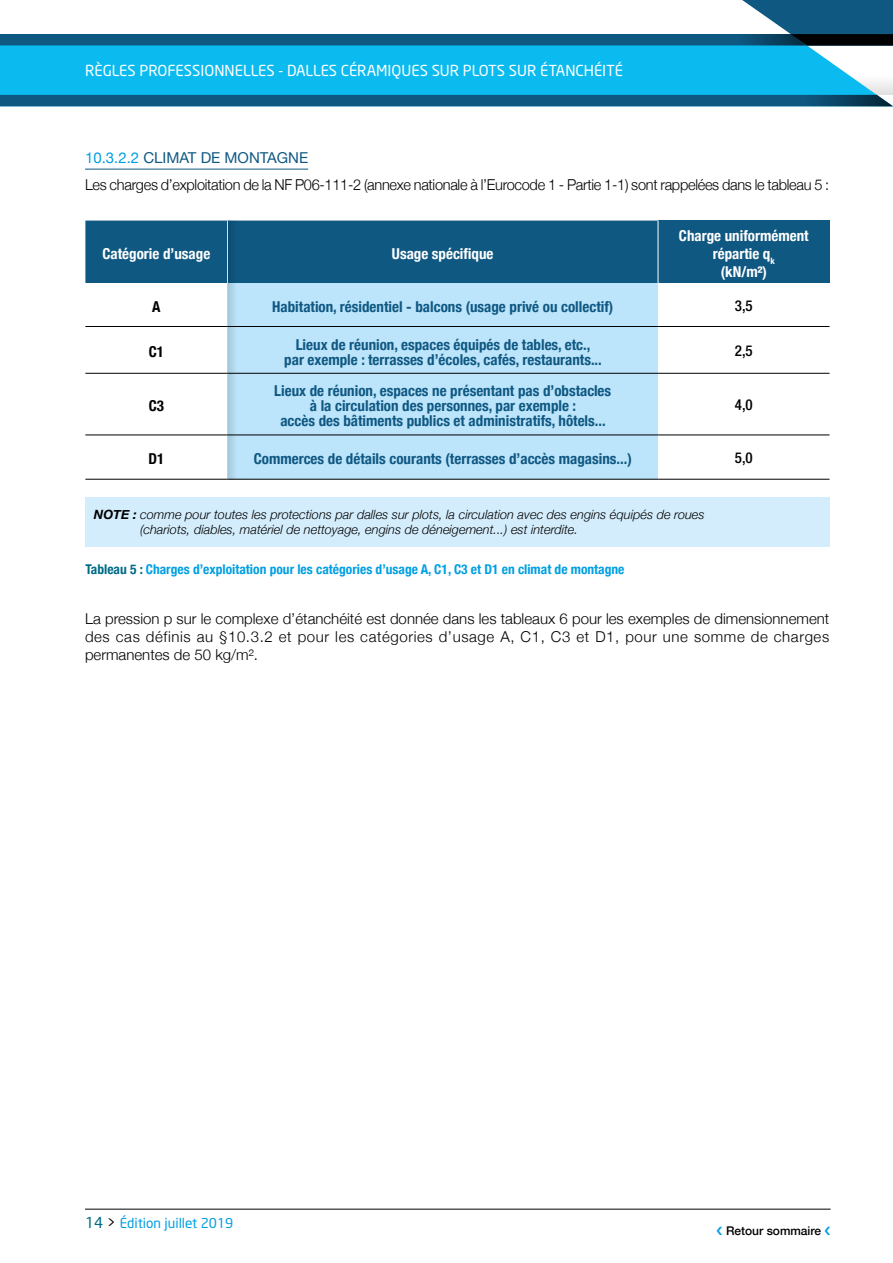
<style>
.page{position:relative;width:893px;height:1263px;background:#fff}
.page>*{position:absolute;margin:0;border:0;box-sizing:border-box;transform-origin:0 0}
.t1{font:700 condensed 15px/15px "Helvetica Neue";color:#0f5882;text-align:center}
.t2{font:300 15px/18px "Helvetica Neue";letter-spacing:-.02em;color:#000}
.t3{font:700 condensed 15px/18px "Helvetica Neue";color:#fff;text-align:center}
.t4{font:15px "Neo Sans";color:#fff}
.t5{font:500 condensed 15px "Helvetica Neue";color:#000}
.t6{font:700 condensed 15px "Helvetica Neue";color:#000}
.t7{font:700 condensed 13.5px "Helvetica Neue";color:#009fe3}
.t8{font:13.5px "Neo Sans";color:#009fe3}
.t9{font:italic 300 12.75px/15.3px "Helvetica Neue";color:#000}
.t10{font:500 12px "Helvetica Neue";color:#000}
.s1{font-weight:400;color:#009fe3}
.s2{font-weight:400;color:#0f5882}
.s3{font-style:inherit}
.s4{font-weight:700}
.s5{color:#006a87}
.s6{font-size:15px;color:#006a87}
.s7{font-size:15px;color:#000}
</style>
<div class="page">
<svg style="left:0;top:45px;width:893px;height:50px;background:#18bdee"></svg>
<svg style="left:0;top:95px;width:893px;height:11px;background:#10577f"></svg>
<svg style="left:0;top:0;width:893px;height:45px"></svg>
<hr style="left:85px;top:169px;width:223px;height:1px;background:#0f5882">
<div style="left:85px;top:221px;width:573px;height:62px;background:#0f5882"></div>
<div style="left:658px;top:221px;width:171px;height:62px;background:#0f5882"></div>
<div style="left:246px;top:283px;width:412px;height:196px;background:#bce4fa"></div>
<hr style="left:85px;top:326px;width:142px;height:1px;background:#000">
<hr style="left:227px;top:326px;width:431px;height:1px;background:#000">
<hr style="left:658px;top:326px;width:171px;height:1px;background:#000">
<hr style="left:85px;top:373px;width:142px;height:1px;background:#000">
<hr style="left:227px;top:373px;width:431px;height:1px;background:#000">
<hr style="left:85px;top:435px;width:142px;height:1px;background:#000">
<hr style="left:227px;top:435px;width:431px;height:1px;background:#000">
<hr style="left:658px;top:373px;width:171px;height:1px;background:#000">
<hr style="left:85px;top:479px;width:142px;height:1px;background:#000">
<hr style="left:227px;top:479px;width:431px;height:1px;background:#000">
<hr style="left:658px;top:435px;width:171px;height:1px;background:#000">
<hr style="left:658px;top:479px;width:171px;height:1px;background:#000">
<hr style="left:658px;top:221px;width:1px;height:62px;background:#fff">
<svg style="left:227px;top:221px;width:19px;height:258px;background:#8ebad3"></svg>
<div style="left:85px;top:497px;width:744px;height:50px;background:#d4edfc"></div>
<hr style="left:85px;top:1209px;width:746px;height:1px;background:#000">
<p class="t4" style="left:85px;top:61px;width:539px">RÈGLES PROFESSIONNELLES - DALLES CÉRAMIQUES SUR PLOTS SUR ÉTANCHÉITÉ</p>
<p class="t2" style="left:85px;top:143px;width:746px;line-height:26.5px"><span class="s1">10.3.2.2</span> <span class="s2">CLIMAT DE MONTAGNE<br></span>Les charges d’exploitation de la NF P06-111-2 (annexe nationale à l’Eurocode 1 - Partie 1-1) sont rappelées dans le tableau 5 :</p>
<p class="t3" style="left:103px;top:244px;width:109px">Catégorie d’usage</p>
<p class="t3" style="left:392px;top:244px;width:103px">Usage spécifique</p>
<p class="t3" style="left:679px;top:226px;width:131px">Charge uniformément répartie q<sub>k<br></sub><span class="s3">(kN/m²)</span></p>
<p class="t6" style="left:152px;top:294px;width:10px">A</p>
<p class="t1" style="left:272px;top:298px;width:343px">Habitation, résidentiel - balcons (usage privé ou collectif)</p>
<p class="t5" style="left:735px;top:296px;width:19px">3,5</p>
<p class="t6" style="left:149px;top:339px;width:17px">C1</p>
<p class="t1" style="left:284px;top:336px;width:319px">Lieux de réunion, espaces équipés de tables, etc., par exemple : terrasses d’écoles, cafés, restaurants...</p>
<p class="t5" style="left:735px;top:341px;width:19px">2,5</p>
<p class="t6" style="left:149px;top:393px;width:17px">C3</p>
<p class="t1" style="left:274px;top:382px;width:338px">Lieux de réunion, espaces ne présentant pas d’obstacles à la circulation des personnes, par exemple :<br>accès des bâtiments publics et administratifs, hôtels...</p>
<p class="t5" style="left:735px;top:396px;width:19px">4,0</p>
<p class="t6" style="left:149px;top:446px;width:17px">D1</p>
<p class="t1" style="left:254px;top:450px;width:379px">Commerces de détails courants (terrasses d’accès magasins...)</p>
<p class="t5" style="left:735px;top:449px;width:19px">5,0</p>
<p class="t9" style="left:140px;top:506px;width:566px;text-indent:-46px"><span class="s4">NOTE :</span> comme pour toutes les protections par dalles sur plots, la circulation avec des engins équipés de roues (chariots, diables, matériel de nettoyage, engins de déneigement...) est interdite.</p>
<p class="t7" style="left:85px;top:558px;width:541px"><span class="s5">Tableau 5 :</span> Charges d’exploitation pour les catégories d’usage A, C1, C3 et D1 en climat de montagne</p>
<p class="t2" style="left:85px;top:608px;width:746px;text-align:justify">La pression p sur le complexe d’étanchéité est donnée dans les tableaux 6 pour les exemples de dimensionnement des cas définis au §10.3.2 et pour les catégories d’usage A, C1, C3 et D1, pour une somme de charges permanentes de 50 kg/m².</p>
<p class="t8" style="left:85px;top:1215px;width:150px"><span class="s6">14</span> <span class="s7">&gt;</span> Édition juillet 2019</p>
<p class="t10" style="left:726px;top:1221px;width:97px">Retour sommaire</p>
</div>
